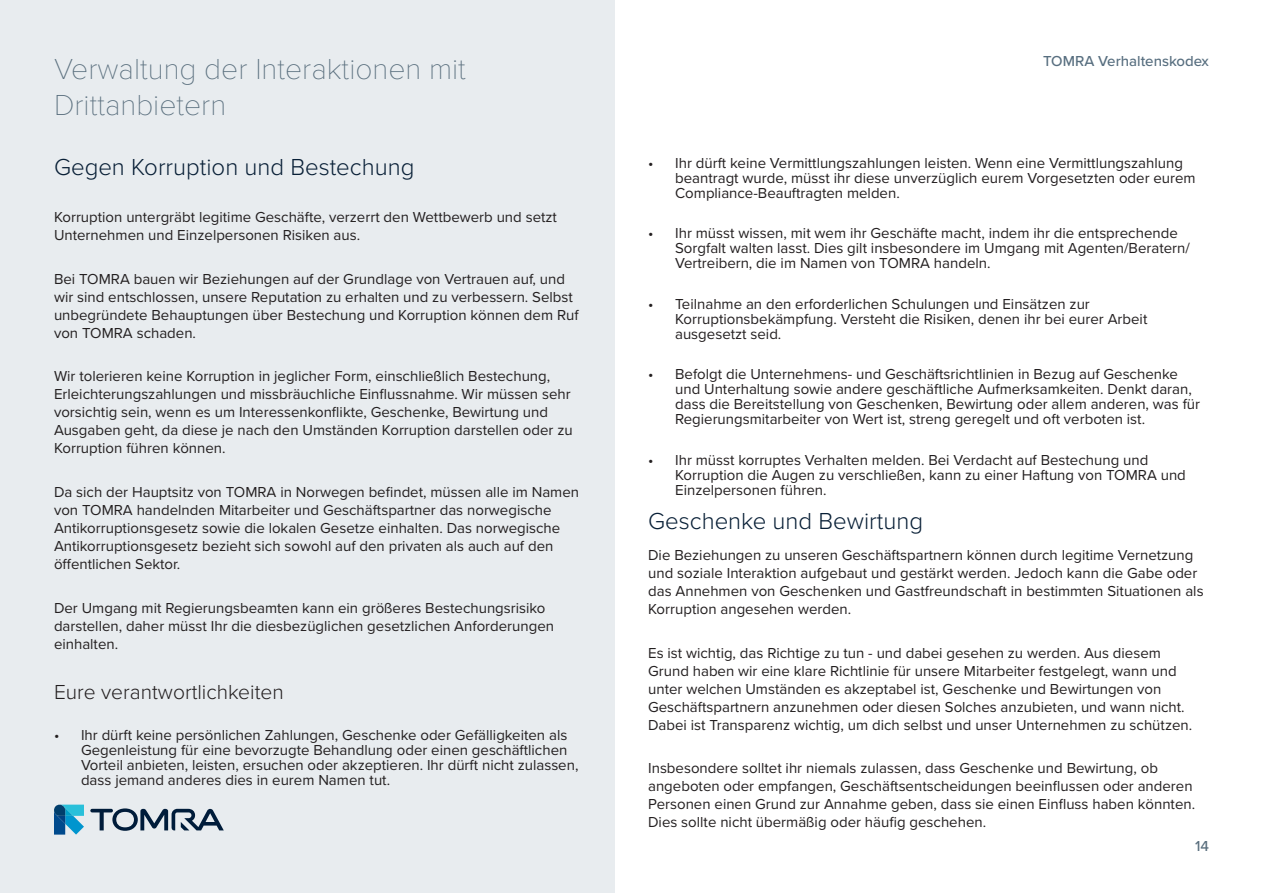
<style>
.page{position:relative;width:1263px;height:893px;background:#fff}
.page>*{position:absolute;margin:0;border:0;box-sizing:border-box;transform-origin:0 0}
.Chapters{font:100 30px/36px "Proxima Nova T";color:#596e7d}
.Sub_heading{font:300 24px "Proxima Nova";color:#081f36}
.t1{font:300 21px "Proxima Nova";color:#231f20}
.t2{font:15px/18px "Proxima Nova";color:#231f20}
.t3{font:500 15px "Proxima Nova";color:#576e7f}
.t4{font:500 15px "Proxima Nova";color:#596e7d}
</style>
<div class="page">
<div style="left:0;top:0;width:614px;height:893px;background:#e8ecef"></div>
<svg style="left:90px;top:808px;width:134px;height:23px"></svg>
<svg style="left:54px;top:805px;width:30px;height:30px"></svg>
<p class="Chapters" style="left:54px;top:49px;width:413px">Verwaltung der Interaktionen mit<br>Drittanbietern</p>
<p class="Sub_heading" style="left:54px;top:149px;width:362px">Gegen Korruption und Bestechung</p>
<p class="t2" style="left:54px;top:208px;width:505px">Korruption untergräbt legitime Geschäfte, verzerrt den Wettbewerb und setzt<br>Unternehmen und Einzelpersonen Risiken aus.</p>
<p class="t2" style="left:54px;top:269px;width:526px">Bei TOMRA bauen wir Beziehungen auf der Grundlage von Vertrauen auf, und wir sind entschlossen, unsere Reputation zu erhalten und zu verbessern. Selbst unbegründete Behauptungen über Bestechung und Korruption können dem Ruf von TOMRA schaden.</p>
<p class="t2" style="left:54px;top:367px;width:520px">Wir tolerieren keine Korruption in jeglicher Form, einschließlich Bestechung, Erleichterungszahlungen und missbräuchliche Einflussnahme. Wir müssen sehr vorsichtig sein, wenn es um Interessenkonflikte, Geschenke, Bewirtung und Ausgaben geht, da diese je nach den Umständen Korruption darstellen oder zu Korruption führen können.</p>
<p class="t2" style="left:54px;top:482px;width:527px">Da sich der Hauptsitz von TOMRA in Norwegen befindet, müssen alle im Namen von TOMRA handelnden Mitarbeiter und Geschäftspartner das norwegische Antikorruptionsgesetz sowie die lokalen Gesetze einhalten. Das norwegische Antikorruptionsgesetz bezieht sich sowohl auf den privaten als auch auf den öffentlichen Sektor.</p>
<p class="t2" style="left:54px;top:598px;width:502px">Der Umgang mit Regierungsbeamten kann ein größeres Bestechungsrisiko darstellen, daher müsst Ihr die diesbezüglichen gesetzlichen Anforderungen einhalten.</p>
<p class="t1" style="left:54px;top:676px;width:231px">Eure verantwortlichkeiten</p>
<p class="t2" style="left:81px;top:727px;width:499px;line-height:15px;text-indent:-27px">• Ihr dürft keine persönlichen Zahlungen, Geschenke oder Gefälligkeiten als Gegenleistung für eine bevorzugte Behandlung oder einen geschäftlichen Vorteil anbieten, leisten, ersuchen oder akzeptieren. Ihr dürft nicht zulassen, dass jemand anderes dies in eurem Namen tut.</p>
<p class="t3" style="left:1043px;top:50px;width:167px">TOMRA Verhaltenskodex</p>
<p class="t2" style="left:675px;top:154px;width:522px;line-height:15px;text-indent:-27px">• Ihr dürft keine Vermittlungszahlungen leisten. Wenn eine Vermittlungszahlung beantragt wurde, müsst ihr diese unverzüglich eurem Vorgesetzten oder eurem<br>Compliance-Beauftragten melden.</p>
<p class="t2" style="left:675px;top:225px;width:516px;line-height:15px;text-indent:-27px">• Ihr müsst wissen, mit wem ihr Geschäfte macht, indem ihr die entsprechende<br>Sorgfalt walten lasst. Dies gilt insbesondere im Umgang mit Agenten/Beratern/<br>Vertreibern, die im Namen von TOMRA handeln.</p>
<p class="t2" style="left:675px;top:295px;width:474px;line-height:15px;text-indent:-27px">• Teilnahme an den erforderlichen Schulungen und Einsätzen zur<br>Korruptionsbekämpfung. Versteht die Risiken, denen ihr bei eurer Arbeit ausgesetzt seid.</p>
<p class="t2" style="left:675px;top:366px;width:526px;line-height:15px;text-indent:-27px">• Befolgt die Unternehmens- und Geschäftsrichtlinien in Bezug auf Geschenke und Unterhaltung sowie andere geschäftliche Aufmerksamkeiten. Denkt daran, dass die Bereitstellung von Geschenken, Bewirtung oder allem anderen, was für Regierungsmitarbeiter von Wert ist, streng geregelt und oft verboten ist.</p>
<p class="t2" style="left:675px;top:452px;width:512px;line-height:15px;text-indent:-27px">• Ihr müsst korruptes Verhalten melden. Bei Verdacht auf Bestechung und<br>Korruption die Augen zu verschließen, kann zu einer Haftung von TOMRA und<br>Einzelpersonen führen.</p>
<p class="Sub_heading" style="left:648px;top:503px;width:276px">Geschenke und Bewirtung</p>
<p class="t2" style="left:648px;top:546px;width:557px">Die Beziehungen zu unseren Geschäftspartnern können durch legitime Vernetzung und soziale Interaktion aufgebaut und gestärkt werden. Jedoch kann die Gabe oder das Annehmen von Geschenken und Gastfreundschaft in bestimmten Situationen als Korruption angesehen werden.</p>
<p class="t2" style="left:648px;top:643px;width:546px">Es ist wichtig, das Richtige zu tun - und dabei gesehen zu werden. Aus diesem Grund haben wir eine klare Richtlinie für unsere Mitarbeiter festgelegt, wann und unter welchen Umständen es akzeptabel ist, Geschenke und Bewirtungen von Geschäftspartnern anzunehmen oder diesen Solches anzubieten, und wann nicht.<br>Dabei ist Transparenz wichtig, um dich selbst und unser Unternehmen zu schützen.</p>
<p class="t2" style="left:648px;top:759px;width:548px">Insbesondere solltet ihr niemals zulassen, dass Geschenke und Bewirtung, ob angeboten oder empfangen, Geschäftsentscheidungen beeinflussen oder anderen Personen einen Grund zur Annahme geben, dass sie einen Einfluss haben könnten.<br>Dies sollte nicht übermäßig oder häufig geschehen.</p>
<p class="t4" style="left:1195px;top:835px;width:15px">14</p>
</div>
